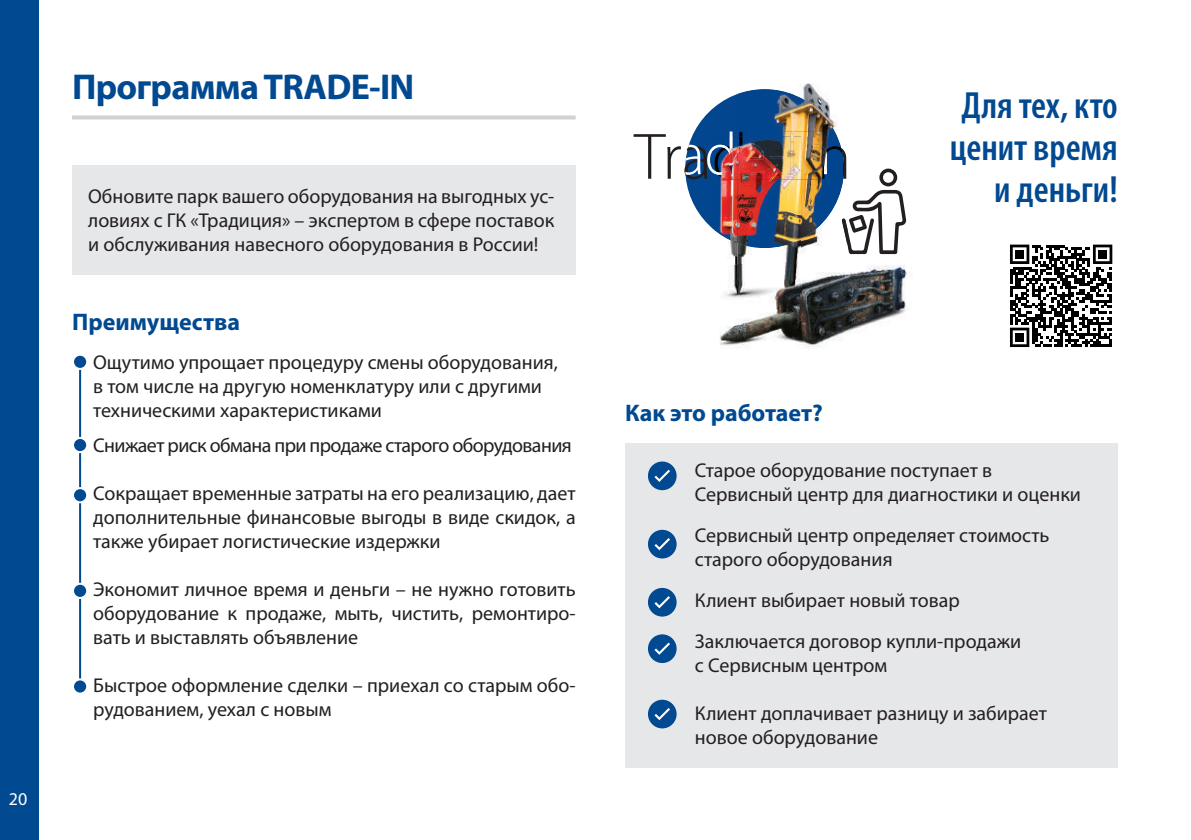
<style>
.page{position:relative;width:1191px;height:840px;background:#fff}
.page>*{position:absolute;margin:0;border:0;box-sizing:border-box;transform-origin:0 0}
.t1{font:600 condensed 38px/42px "Myriad Pro";color:#014990;text-align:right}
.t2{font:700 36px "Myriad Pro";letter-spacing:-.02em;color:#014990}
.t3{font:700 24px "Myriad Pro";color:#014990}
.t4{font:20px/24px "Myriad Pro";color:#231f20}
.t5{font:20px "Myriad Pro";letter-spacing:-.03em;color:#231f20}
.t6{font:18px "Myriad Pro";color:#fff}
</style>
<div class="page">
<div style="left:0;top:0;width:39px;height:839px;background:#014990"></div>
<svg style="left:72px;top:115px;width:503px;height:4px;background:#d6d7d9"></svg>
<div style="left:72px;top:165px;width:503px;height:109px;background:#e6e7e9"></div>
<div style="left:625px;top:443px;width:492px;height:324px;background:#e6e7e9"></div>
<hr style="left:79px;top:362px;width:2px;height:328px;background:#014990">
<svg style="left:73px;top:437px;width:14px;height:15px"></svg>
<div style="left:72px;top:436px;width:16px;height:17px;border:2px solid #fff;border-radius:50%"></div>
<div style="left:73px;top:488px;width:14px;height:14px;background:#014990;border-radius:50%"></div>
<div style="left:72px;top:487px;width:16px;height:16px;border:2px solid #fff;border-radius:50%"></div>
<div style="left:73px;top:583px;width:14px;height:14px;background:#014990;border-radius:50%"></div>
<div style="left:72px;top:582px;width:16px;height:16px;border:2px solid #fff;border-radius:50%"></div>
<div style="left:73px;top:679px;width:14px;height:14px;background:#014990;border-radius:50%"></div>
<div style="left:72px;top:678px;width:16px;height:16px;border:2px solid #fff;border-radius:50%"></div>
<div style="left:73px;top:354px;width:14px;height:15px;background:#014990;border-radius:50%"></div>
<div style="left:72px;top:353px;width:16px;height:17px;border:2px solid #fff;border-radius:50%"></div>
<div style="left:685px;top:89px;width:159px;height:159px;background:#01468e;border-radius:50%"></div>
<svg style="left:847px;top:168px;width:59px;height:86px"></svg>
<svg style="left:685px;top:131px;width:48px;height:44px"></svg>
<img style="left:729px;top:243px;width:8px;height:22px">
<img style="left:712px;top:179px;width:25px;height:64px">
<img style="left:718px;top:136px;width:19px;height:43px">
<img style="left:712px;top:136px;width:20px;height:39px">
<img style="left:801px;top:83px;width:46px;height:169px">
<img style="left:737px;top:89px;width:106px;height:150px">
<img style="left:844px;top:132px;width:2px;height:47px">
<img style="left:737px;top:132px;width:107px;height:47px">
<img style="left:841px;top:218px;width:6px;height:27px">
<img style="left:790px;top:134px;width:37px;height:40px">
<img style="left:737px;top:248px;width:63px;height:17px">
<img style="left:737px;top:136px;width:64px;height:112px">
<img style="left:739px;top:136px;width:54px;height:39px">
<img style="left:720px;top:265px;width:193px;height:84px">
<img style="left:720px;top:265px;width:81px;height:47px">
<div style="left:648px;top:461px;width:28px;height:29px;background:#014990;border-radius:50%"></div>
<svg style="left:654px;top:469px;width:16px;height:12px"></svg>
<div style="left:648px;top:529px;width:28px;height:29px;background:#014990;border-radius:50%"></div>
<svg style="left:654px;top:538px;width:16px;height:12px"></svg>
<div style="left:648px;top:587px;width:28px;height:29px;background:#014990;border-radius:50%"></div>
<svg style="left:654px;top:596px;width:16px;height:12px"></svg>
<div style="left:648px;top:634px;width:28px;height:28px;background:#014990;border-radius:50%"></div>
<svg style="left:654px;top:642px;width:16px;height:12px"></svg>
<div style="left:648px;top:699px;width:28px;height:29px;background:#014990;border-radius:50%"></div>
<svg style="left:654px;top:708px;width:16px;height:11px"></svg>
<svg style="left:1010px;top:244px;width:102px;height:103px"></svg>
<div style="left:1015px;top:250px;width:8px;height:8px;background:#000001"></div>
<div style="left:1098px;top:250px;width:8px;height:8px;background:#000001"></div>
<div style="left:1015px;top:333px;width:8px;height:8px;background:#000001"></div>
<p class="t6" style="left:9px;top:788px;width:20px">20</p>
<h2 class="t2" style="left:72px;top:67px;width:344px">Программа TRADE-IN</h2>
<p class="t4" style="left:88px;top:185px;width:468px;text-align:justify">Обновите парк вашего оборудования на выгодных ус&shy;ловиях с ГК «Традиция» – экспертом в сфере поставок и обслуживания навесного оборудования в России!</p>
<p class="t3" style="left:72px;top:308px;width:169px">Преимущества</p>
<p class="t4" style="left:93px;top:350px;width:466px">Ощутимо упрощает процедуру смены оборудования, в том числе на другую номенклатуру или с другими техническими характеристиками</p>
<p class="t5" style="left:93px;top:434px;width:480px">Снижает риск обмана при продаже старого оборудования</p>
<p class="t4" style="left:93px;top:481px;width:484px;text-align:justify">Сокращает временные затраты на его реализацию, дает дополнительные финансовые выгоды в виде скидок, а также убирает логистические издержки</p>
<p class="t4" style="left:93px;top:577px;width:484px;text-align:justify">Экономит личное время и деньги – не нужно готовить оборудование к продаже, мыть, чистить, ремонтиро&shy;вать и выставлять объявление</p>
<p class="t4" style="left:93px;top:673px;width:484px">Быстрое оформление сделки – приехал со старым обо&shy;рудованием, уехал с новым</p>
<p class="t3" style="left:625px;top:399px;width:199px">Как это работает?</p>
<h1 class="t1" style="left:949px;top:85px;width:170px">Для тех, кто ценит время и деньги!</h1>
<p class="t4" style="left:695px;top:458px;width:387px">Старое оборудование поступает в<br>Сервисный центр для диагностики и оценки</p>
<p class="t4" style="left:695px;top:523px;width:356px">Сервисный центр определяет стоимость старого оборудования</p>
<p class="t4" style="left:695px;top:579px;width:328px;line-height:41px">Клиент выбирает новый товар<br>Заключается договор купли-продажи</p>
<p class="t4" style="left:695px;top:653px;width:194px">с Сервисным центром</p>
<p class="t4" style="left:695px;top:701px;width:354px">Клиент доплачивает разницу и забирает новое оборудование</p>
</div>
